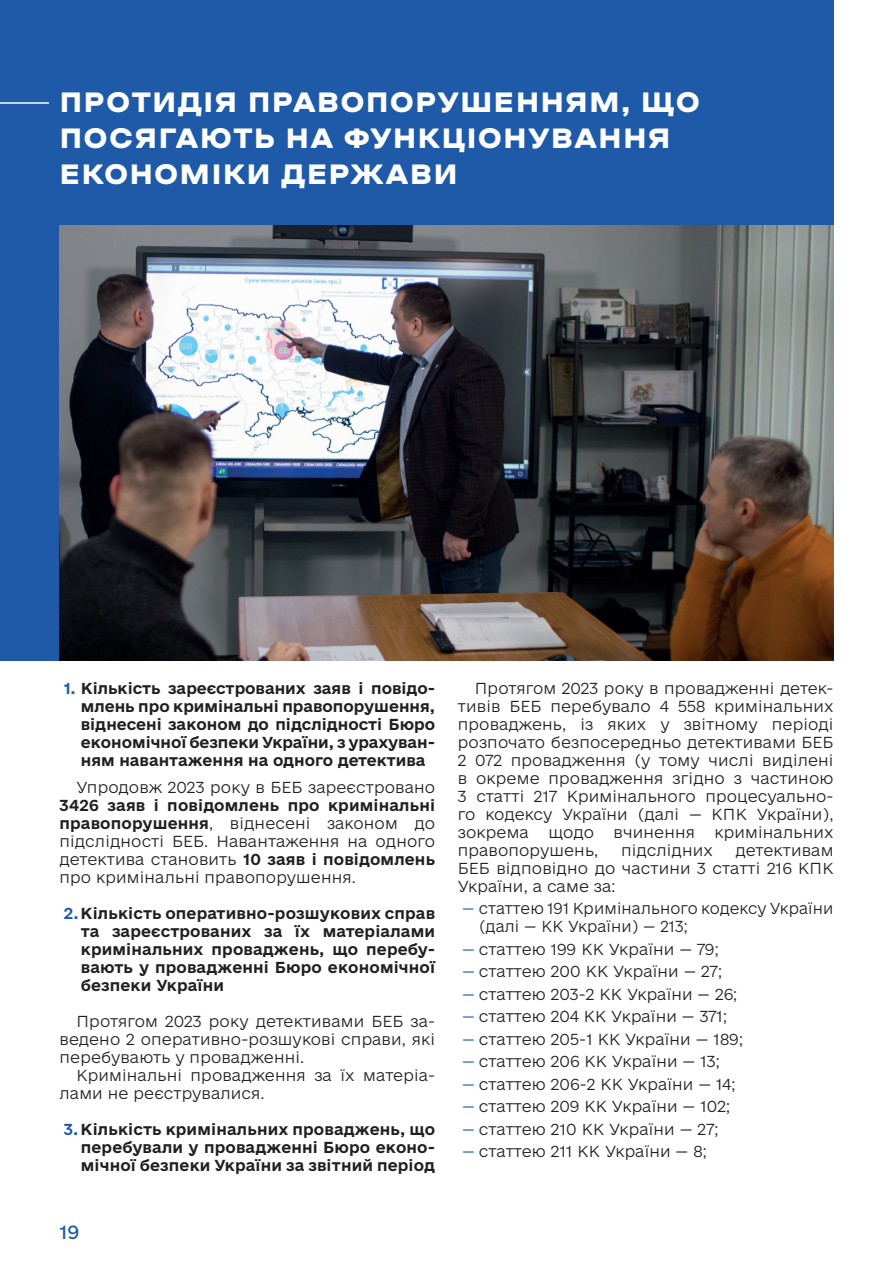
<style>
.page{position:relative;width:893px;height:1263px;background:#fff}
.page>*{position:absolute;margin:0;border:0;box-sizing:border-box;transform-origin:0 0}
.t1{font:700 30px/36px "Ermilov";letter-spacing:.035em;color:#fff}
.t2{font:18px "e Ukraine Regular";color:#1f5aa9}
.t3{font:300 15px/18px "e Ukraine Ultra";letter-spacing:.01em;color:#231f20;text-align:justify}
.t4{font:15px/18px "e Ukraine Bold";letter-spacing:.01em;color:#231f20;text-align:justify}
.s1{color:#1f5aa9}
.s2{font-family:"e Ukraine Bold";font-weight:400}
</style>
<div class="page">
<div style="left:0;top:0;width:833px;height:660px;background:#1f5aa9"></div>
<hr style="left:0;top:102px;width:49px;height:2px;background:#fff">
<img style="left:60px;top:225px;width:773px;height:435px">
<h1 class="t1" style="left:60px;top:84px;width:642px">ПРОТИДІЯ ПРАВОПОРУШЕННЯМ, ЩО<br>ПОСЯГАЮТЬ НА ФУНКЦІОНУВАННЯ<br>ЕКОНОМІКИ ДЕРЖАВИ</h1>
<p class="t4" style="left:81px;top:680px;width:356px;text-indent:-17px"><span class="s1">1.</span> Кількість зареєстрованих заяв і повідо&shy;млень про кримінальні правопорушення, віднесені законом до підслідності Бюро економічної безпеки України, з урахуван&shy;ням навантаження на одного детектива</p>
<p class="t3" style="left:77px;top:779px;width:360px">Упродовж 2023 року в БЕБ зареєстровано</p>
<p class="t4" style="left:60px;top:797px;width:377px">3426 заяв і повідомлень про кримінальні</p>
<p class="t3" style="left:60px;top:815px;width:377px"><span class="s2">правопорушення</span>, віднесені законом до підслідності БЕБ. Навантаження на одного детектива становить <span class="s2">10 заяв і повідомлень </span>про кримінальні правопорушення.</p>
<p class="t4" style="left:81px;top:905px;width:356px;text-indent:-17px"><span class="s1">2.</span>Кількість оперативно-розшукових справ та зареєстрованих за їх матеріалами кримінальних проваджень, що перебу&shy;вають у провадженні Бюро економічної безпеки України</p>
<p class="t3" style="left:60px;top:1013px;width:377px;text-indent:17px">Протягом 2023 року детективами БЕБ за&shy;ведено 2 оперативно-розшукові справи, які перебувають у провадженні.</p>
<p class="t3" style="left:60px;top:1067px;width:377px;text-indent:17px">Кримінальні провадження за їх матеріа&shy;лами не реєструвалися.</p>
<p class="t4" style="left:81px;top:1121px;width:356px;text-indent:-17px"><span class="s1">3.</span>Кількість кримінальних проваджень, що перебували у провадженні Бюро еконо&shy;мічної безпеки України за звітний період</p>
<p class="t2" style="left:60px;top:1221px;width:21px">19</p>
<p class="t3" style="left:458px;top:680px;width:377px;text-indent:17px">Протягом 2023 року в провадженні детек&shy;тивів БЕБ перебувало 4 558 кримінальних проваджень, із яких у звітному періоді розпочато безпосередньо детективами БЕБ 2 072 провадження (у тому числі виділені в окреме провадження згідно з частиною 3 статті 217 Кримінального процесуально&shy;го кодексу України (далі — КПК України), зокрема</p>
<p class="t3" style="left:548px;top:824px;width:47px">щодо</p>
<p class="t3" style="left:614px;top:824px;width:83px">вчинення</p>
<p class="t3" style="left:715px;top:824px;width:120px">кримінальних</p>
<p class="t3" style="left:458px;top:842px;width:142px">правопорушень,</p>
<p class="t3" style="left:621px;top:842px;width:93px">підслідних</p>
<p class="t3" style="left:458px;top:842px;width:377px;text-indent:278px">детективам БЕБ відповідно до частини 3 статті 216 КПК України, а саме за:</p>
<p class="t3" style="left:479px;top:900px;width:356px;text-indent:-17px"><span class="s1">—</span> статтею 191 Кримінального кодексу України (далі — КК України) — 213;</p>
<p class="t3" style="left:462px;top:941px;width:258px"><span class="s1">—</span> статтею 199 КК України — 79;</p>
<p class="t3" style="left:462px;top:963px;width:261px"><span class="s1">—</span> статтею 200 КК України — 27;</p>
<p class="t3" style="left:462px;top:986px;width:277px"><span class="s1">—</span> статтею 203-2 КК України — 26;</p>
<p class="t3" style="left:462px;top:1008px;width:267px"><span class="s1">—</span> статтею 204 КК України — 371;</p>
<p class="t3" style="left:462px;top:1031px;width:282px"><span class="s1">—</span> статтею 205-1 КК України — 189;</p>
<p class="t3" style="left:462px;top:1053px;width:259px"><span class="s1">—</span> статтею 206 КК України — 13;</p>
<p class="t3" style="left:462px;top:1076px;width:275px"><span class="s1">—</span> статтею 206-2 КК України — 14;</p>
<p class="t3" style="left:462px;top:1098px;width:270px"><span class="s1">—</span> статтею 209 КК України — 102;</p>
<p class="t3" style="left:462px;top:1121px;width:258px"><span class="s1">—</span> статтею 210 КК України — 27;</p>
<p class="t3" style="left:462px;top:1143px;width:246px"><span class="s1">—</span> статтею 211 КК України — 8;</p>
</div>
